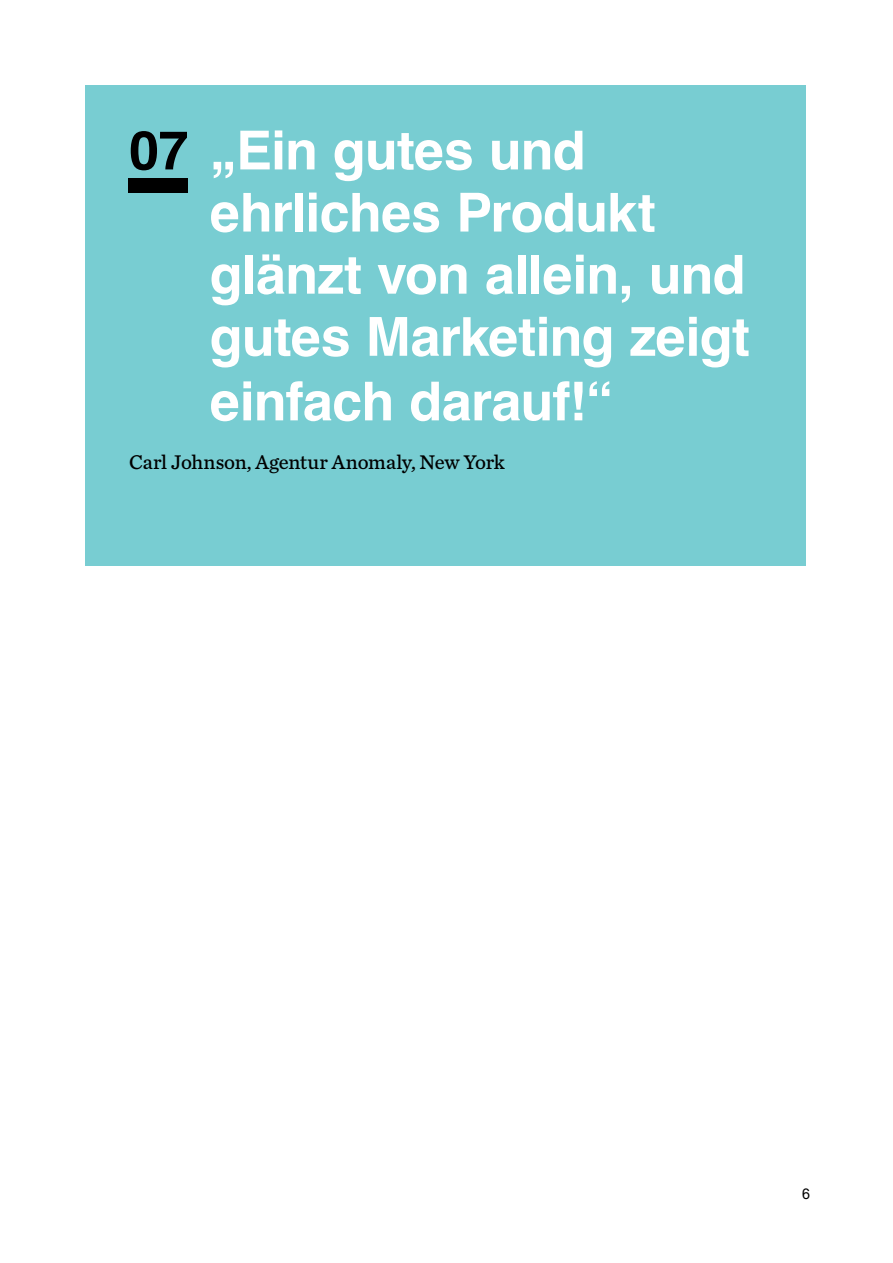
<style>
.page{position:relative;width:893px;height:1263px;background:#fff}
.page>*{position:absolute;margin:0;border:0;box-sizing:border-box;transform-origin:0 0}
.t1{font:700 53.85px/62.7px "Helvetica";letter-spacing:-.015em;color:#fff}
.t2{font:20.7px "Chronicle Text G4";letter-spacing:-.015em;color:#000}
.t3{font:15px "Akkurat";color:#000}
.s1{color:#000}
</style>
<div class="page">
<div style="left:85px;top:85px;width:720px;height:480px;background:#78cdd2"></div>
<div style="left:128px;top:178px;width:60px;height:14px;background:#000"></div>
<p class="t1" style="left:210px;top:120px;width:542px;text-indent:-81px"><span class="s1">07</span> „Ein gutes und<br>ehr liches Produkt glänzt von allein, und gutes Marketing zeigt einfach darauf!“</p>
<p class="t2" style="left:129px;top:446px;width:377px">Carl Johnson, Agentur Anomaly, New York</p>
<p class="t3" style="left:802px;top:1184px;width:10px">6</p>
</div>
